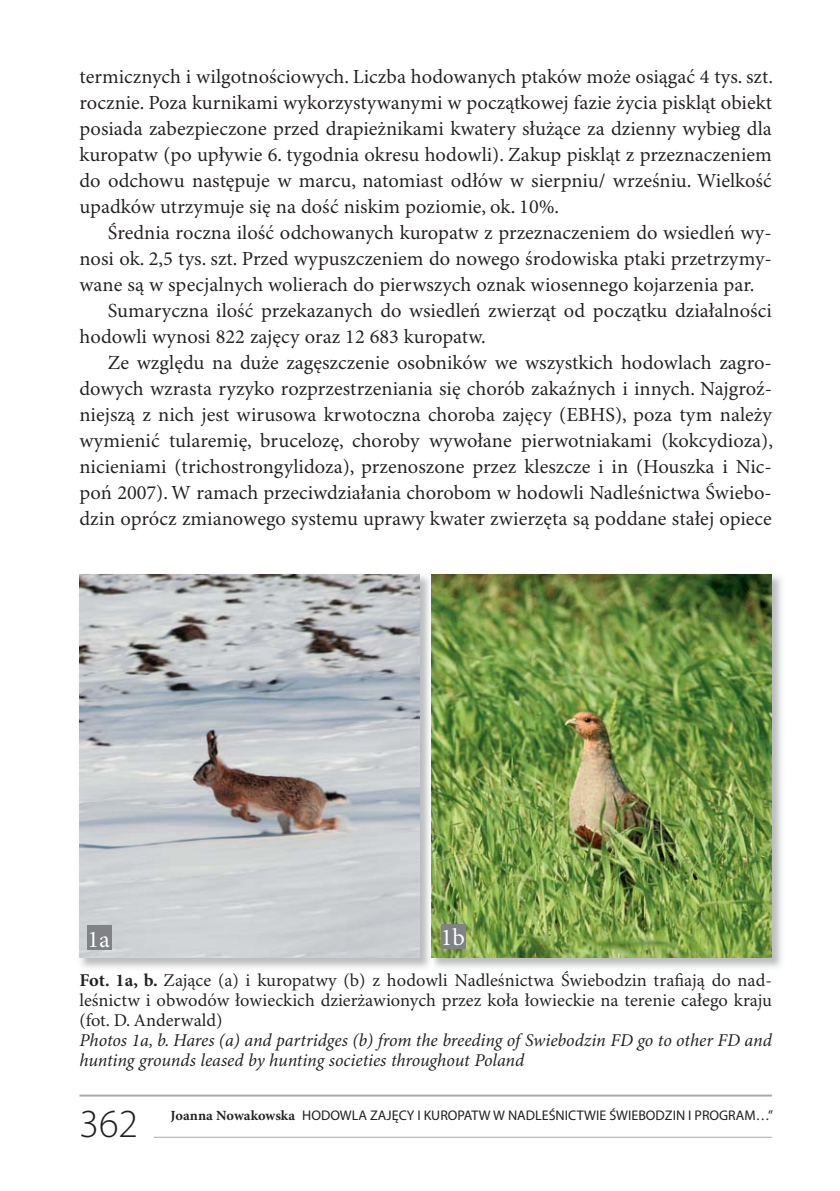
<style>
.page{position:relative;width:840px;height:1191px;background:#fff}
.page>*{position:absolute;margin:0;border:0;box-sizing:border-box;transform-origin:0 0}
.t1{font:300 40px "Myriad Pro";color:#231f20}
.t2{font:24px "Minion Pro";color:#fff}
.t3{font:20px/26px "Minion Pro";color:#231f20;text-align:justify}
.t4{font:18px/20px "Minion Pro";color:#231f20;text-align:justify}
.t5{font:italic 18px/20px "Minion Pro";letter-spacing:-.01em;color:#231f20}
.t6{font:14px "Myriad Pro";color:#231f20}
.s1{font-weight:700}
.s2{font-family:"Minion Pro";font-weight:700}
</style>
<div class="page">
<hr style="left:79px;top:1094px;width:692px;height:2px;background:#a7a9ac">
<hr style="left:154px;top:1136px;width:617px;height:1px;background:#a7a9ac">
<img style="left:79px;top:576px;width:350px;height:392px">
<img style="left:79px;top:574px;width:341px;height:383px">
<img style="left:434px;top:574px;width:348px;height:394px">
<img style="left:431px;top:574px;width:340px;height:384px">
<div style="left:87px;top:925px;width:25px;height:25px;background:#808285"></div>
<div style="left:440px;top:923px;width:25px;height:25px;background:#808285"></div>
<p class="t3" style="left:79px;top:65px;width:694px">termicznych i wilgotnościowych. Liczba hodowanych ptaków może osiągać 4 tys. szt. rocznie. Poza kurnikami wykorzystywanymi w początkowej fazie życia piskląt obiekt posiada zabezpieczone przed drapieżnikami kwatery służące za dzienny wybieg dla kuropatw (po upływie 6. tygodnia okresu hodowli). Zakup piskląt z przeznaczeniem do odchowu następuje w marcu, natomiast odłów w sierpniu/ wrześniu. Wielkość upadków utrzymuje się na dość niskim poziomie, ok. 10%.</p>
<p class="t3" style="left:108px;top:221px;width:665px">Średnia roczna ilość odchowanych kuropatw z przeznaczeniem do wsiedleń wy-</p>
<p class="t3" style="left:79px;top:247px;width:693px">nosi ok. 2,5 tys. szt. Przed wypuszczeniem do nowego środowiska ptaki przetrzymy-</p>
<p class="t3" style="left:79px;top:273px;width:676px">wane są w specjalnych wolierach do pierwszych oznak wiosennego kojarzenia par.</p>
<p class="t3" style="left:108px;top:299px;width:665px">Sumaryczna ilość przekazanych do wsiedleń zwierząt od początku działalności</p>
<p class="t3" style="left:79px;top:325px;width:407px">hodowli wynosi 822 zajęcy oraz 12 683 kuropatw.</p>
<p class="t3" style="left:108px;top:351px;width:665px">Ze względu na duże zagęszczenie osobników we wszystkich hodowlach zagro-</p>
<p class="t3" style="left:79px;top:377px;width:693px">dowych wzrasta ryzyko rozprzestrzeniania się chorób zakaźnych i innych. Najgroź-</p>
<p class="t3" style="left:79px;top:403px;width:693px">niejszą z nich jest wirusowa krwotoczna choroba zajęcy (EBHS), poza tym należy</p>
<p class="t3" style="left:79px;top:429px;width:694px">wymienić tularemię, brucelozę, choroby wywołane pierwotniakami (kokcydioza),</p>
<p class="t3" style="left:79px;top:455px;width:693px">nicieniami (trichostrongylidoza), przenoszone przez kleszcze i in (Houszka i Nic-</p>
<p class="t3" style="left:79px;top:481px;width:693px">poń 2007). W ramach przeciwdziałania chorobom w hodowli Nadleśnictwa Świebo-</p>
<p class="t3" style="left:79px;top:507px;width:693px">dzin oprócz zmianowego systemu uprawy kwater zwierzęta są poddane stałej opiece</p>
<p class="t2" style="left:87px;top:929px;width:24px">1a</p>
<p class="t2" style="left:440px;top:927px;width:26px">1b</p>
<p class="t4" style="left:79px;top:971px;width:693px"><span class="s1">Fot. 1a, b.</span> Zające (a) i kuropatwy (b) z hodowli Nadleśnictwa Świebodzin trafiają do nad&shy;leśnictw i obwodów łowieckich dzierżawionych przez koła łowieckie na terenie całego kraju (fot. D. Anderwald)</p>
<p class="t5" style="left:79px;top:1031px;width:693px">Photos 1a, b. Hares (a) and partridges (b) from the breeding of Swiebodzin FD go to other FD and hunting grounds leased by hunting societies throughout Poland</p>
<h1 class="t1" style="left:79px;top:1108px;width:60px">362</h1>
<p class="t6" style="left:170px;top:1109px;width:603px"><span class="s2">Joanna Nowakowska</span> HODOWLA ZAJĘCY I KUROPATW W NADLEŚNICTWIE ŚWIEBODZIN I PROGRAM…”</p>
</div>
